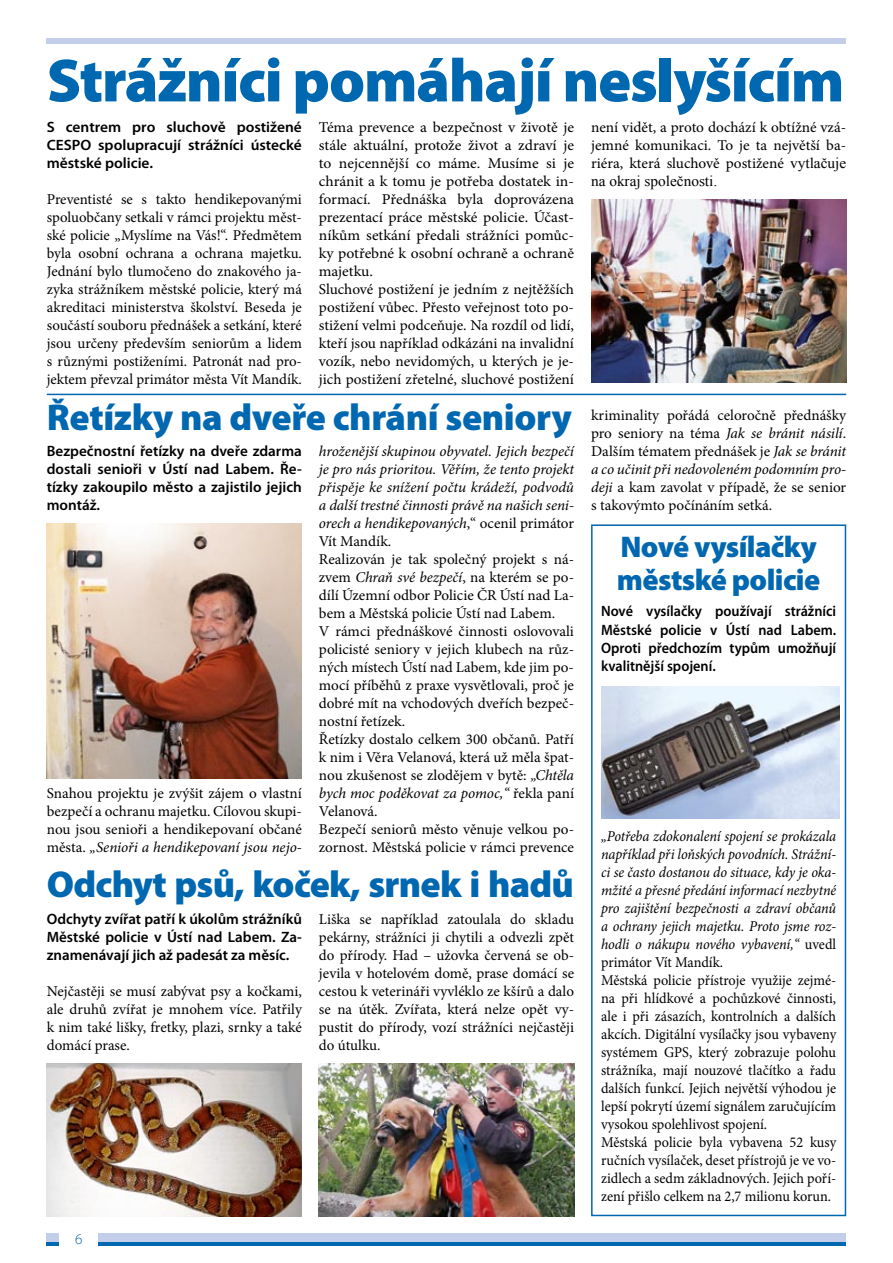
<style>
.page{position:relative;width:893px;height:1263px;background:#fff}
.page>*{position:absolute;margin:0;border:0;box-sizing:border-box;transform-origin:0 0}
.t1{font:900 61.5px "Myriad Pro";letter-spacing:-.02em;color:#0067b1}
.t2{font:900 37.5px "Myriad Pro";letter-spacing:-.02em;color:#0067b1}
.t3{font:900 30px/33px "Myriad Pro";letter-spacing:-.02em;color:#0067b1}
.t4{font:15px/18px "Minion Pro";color:#000;text-align:justify}
.t5{font:15px/18px "Minion Pro";color:#000;scale:.95 1}
.t6{font:15px/18px "Minion Pro";color:#000;scale:1.04 1}
.t7{font:600 15px/18px "Myriad Pro";color:#000;text-align:justify}
.t8{font:600 15px/18px "Myriad Pro";color:#000;text-align:justify;scale:.95 1}
.t9{font:15px "Times New Roman";color:#000}
.t10{font:300 15px "Myriad Pro";color:#0067b1}
.s1{font-family:"Times New Roman"}
.s2{font-style:italic}
</style>
<div class="page">
<div style="left:47px;top:38px;width:799px;height:6px;background:#c3ceea"></div>
<hr style="left:47px;top:1242px;width:799px;height:4px;background:#0067b1">
<div style="left:47px;top:1233px;width:799px;height:9px;background:#c3ceea"></div>
<div style="left:60px;top:1233px;width:38px;height:30px;background:#fff"></div>
<div style="left:591px;top:524px;width:255px;height:692px;border:2px solid #0067b1"></div>
<img style="left:591px;top:200px;width:255px;height:183px">
<img style="left:601px;top:686px;width:238px;height:132px">
<img style="left:319px;top:1063px;width:255px;height:153px">
<img style="left:47px;top:1063px;width:255px;height:153px">
<img style="left:47px;top:523px;width:255px;height:255px">
<hr style="left:47px;top:394px;width:799px;height:1px;background:#0067b1">
<h1 class="t1" style="left:47px;top:46px;width:799px">Strážníci pomáhají neslyšícím</h1>
<p class="t7" style="left:47px;top:118px;width:257px">S centrem pro sluchově postižené CESPO spolupracují strážníci ústecké městské policie.</p>
<p class="t4" style="left:47px;top:190px;width:257px">Preventisté se s takto hendikepovanými spoluobčany setkali v rámci projektu měst&shy;ské policie „Myslíme na Vás!“. Předmětem byla osobní ochrana a ochrana majetku.<br>Jednání bylo tlumočeno do znakového ja&shy;zyka strážníkem městské policie, který má akreditaci ministerstva školství. Beseda je součástí souboru přednášek a setkání, které jsou určeny především seniorům a lidem s různými postiženími. Patronát nad pro&shy;jektem převzal primátor města Vít Mandík.</p>
<p class="t6" style="left:319px;top:118px;width:247px">Téma prevence a bezpečnost v životě je stále aktuální, protože život a zdraví je to nejcennější co máme. Musíme si je chránit a k tomu je potřeba dostatek in&shy;formací. Přednáška byla doprovázena prezentací práce městské policie. Účast&shy;níkům setkání předali strážníci pomůc&shy;ky potřebné k osobní ochraně a ochraně majetku.<br>Sluchové postižení je jedním z nejtěžších postižení vůbec. Přesto veřejnost toto po&shy;stižení velmi podceňuje. Na rozdíl od lidí, kteří jsou například odkázáni na invalidní vozík, nebo nevidomých, u kterých je je&shy;jich postižení zřetelné, sluchové postižení</p>
<p class="t4" style="left:591px;top:118px;width:257px">není vidět, a proto dochází k obtížné vzá&shy;jemné komunikaci. To je ta největší ba&shy;riéra, která sluchově postižené <span class="s1">vytlačuje</span></p>
<p class="t9" style="left:591px;top:170px;width:128px">na okraj společnosti.</p>
<h2 class="t2" style="left:47px;top:396px;width:527px">Řetízky na dveře chrání seniory</h2>
<p class="t4" style="left:591px;top:406px;width:257px">kriminality pořádá celoročně přednášky pro seniory na téma <span class="s2">Jak se bránit násilí</span>.<br>Dalším tématem přednášek je <span class="s2">Jak se bránit a co učinit při nedovoleném podomním pro&shy;deji</span> a kam zavolat v případě, že se senior s takovýmto počínáním setká.</p>
<p class="t4" style="left:319px;top:442px;width:257px;text-align:left"><span class="s2">hroženější skupinou obyvatel. Jejich bezpečí je pro nás prioritou. Věřím, že tento projekt přispěje ke snížení počtu krádeží, podvodů a další trestné činnosti právě na našich seni&shy;orech a hendikepovaných</span>,“ ocenil primátor Vít Mandík.<br>Realizován je tak společný projekt s ná&shy;zvem <span class="s2">Chraň své bezpečí</span>, na kterém se po&shy;dílí Územní odbor Policie ČR Ústí nad La&shy;bem a Městská policie Ústí nad Labem.<br>V rámci přednáškové činnosti oslovovali policisté seniory v jejich klubech na růz&shy;ných místech Ústí nad Labem, kde jim po&shy;mocí příběhů z praxe vysvětlovali, proč je dobré mít na vchodových dveřích bezpeč&shy;nostní řetízek.<br>Řetízky dostalo celkem 300 občanů. Patří k nim i Věra Velanová, která už měla špat&shy;nou zkušenost se zlodějem v bytě: <span class="s2">„Chtěla bych moc poděkovat za pomoc,“</span> řekla paní Velanová.<br>Bezpečí seniorů město věnuje velkou po&shy;zornost. Městská policie v rámci prevence</p>
<p class="t7" style="left:47px;top:442px;width:257px">Bezpečnostní řetízky na dveře zdarma dostali senioři v Ústí nad Labem. Ře&shy;tízky zakoupilo město a zajistilo jejich montáž.</p>
<h3 class="t3" style="left:617px;top:531px;width:205px">Nové vysílačky městské policie</h3>
<p class="t8" style="left:601px;top:603px;width:249px">Nové vysílačky používají strážníci Městské policie v Ústí nad Labem.<br>Oproti předchozím typům umožňují kvalitnější spojení.</p>
<p class="t4" style="left:47px;top:784px;width:257px">Snahou projektu je zvýšit zájem o vlastní bezpečí a ochranu majetku. Cílovou skupi&shy;nou jsou senioři a hendikepovaní občané města. <span class="s2">„Senioři a hendikepovaní jsou nejo-</span></p>
<p class="t5" style="left:601px;top:827px;width:249px"><span class="s2">„Potřeba zdokonalení spojení se prokázala například při loňských povodních. Strážní&shy;ci se často dostanou do situace, kdy je oka&shy;mžité a přesné předání informací nezbytné pro zajištění bezpečnosti a zdraví občanů a ochrany jejich majetku. Proto jsme roz&shy;hodli o nákupu nového vybavení,“</span> uvedl primátor Vít Mandík.<br>Městská policie přístroje využije zejmé&shy;na při hlídkové a pochůzkové činnosti, ale i při zásazích, kontrolních a dalších akcích. Digitální vysílačky jsou vybaveny systémem GPS, který zobrazuje polohu strážníka, mají nouzové tlačítko a řadu dalších funkcí. Jejich největší výhodou je lepší pokrytí území signálem zaručujícím vysokou spolehlivost spojení.<br>Městská policie byla vybavena 52 kusy ručních vysílaček, deset přístrojů je ve vo&shy;zidlech a sedm základnových. Jejich poří&shy;zení přišlo celkem na 2,7 milionu korun.</p>
<h2 class="t2" style="left:47px;top:863px;width:529px">Odchyt psů, koček, srnek i hadů</h2>
<p class="t7" style="left:47px;top:910px;width:257px">Odchyty zvířat patří k úkolům strážníků Městské policie v Ústí nad Labem. Za&shy;znamenávají jich až padesát za měsíc.</p>
<p class="t4" style="left:47px;top:982px;width:257px">Nejčastěji se musí zabývat psy a kočkami, ale druhů zvířat je mnohem více. Patřily k nim také lišky, fretky, plazi, srnky a také domácí prase.</p>
<p class="t4" style="left:319px;top:910px;width:257px">Liška se například zatoulala do skladu pekárny, strážníci ji chytili a odvezli zpět do přírody. Had – užovka červená se ob&shy;jevila v hotelovém domě, prase domácí se cestou k veterináři vyvléklo ze kšírů a dalo se na útěk. Zvířata, která nelze opět vy&shy;pustit do přírody, vozí strážníci nejčastěji do útulku.</p>
<p class="t10" style="left:75px;top:1231px;width:9px">6</p>
</div>
